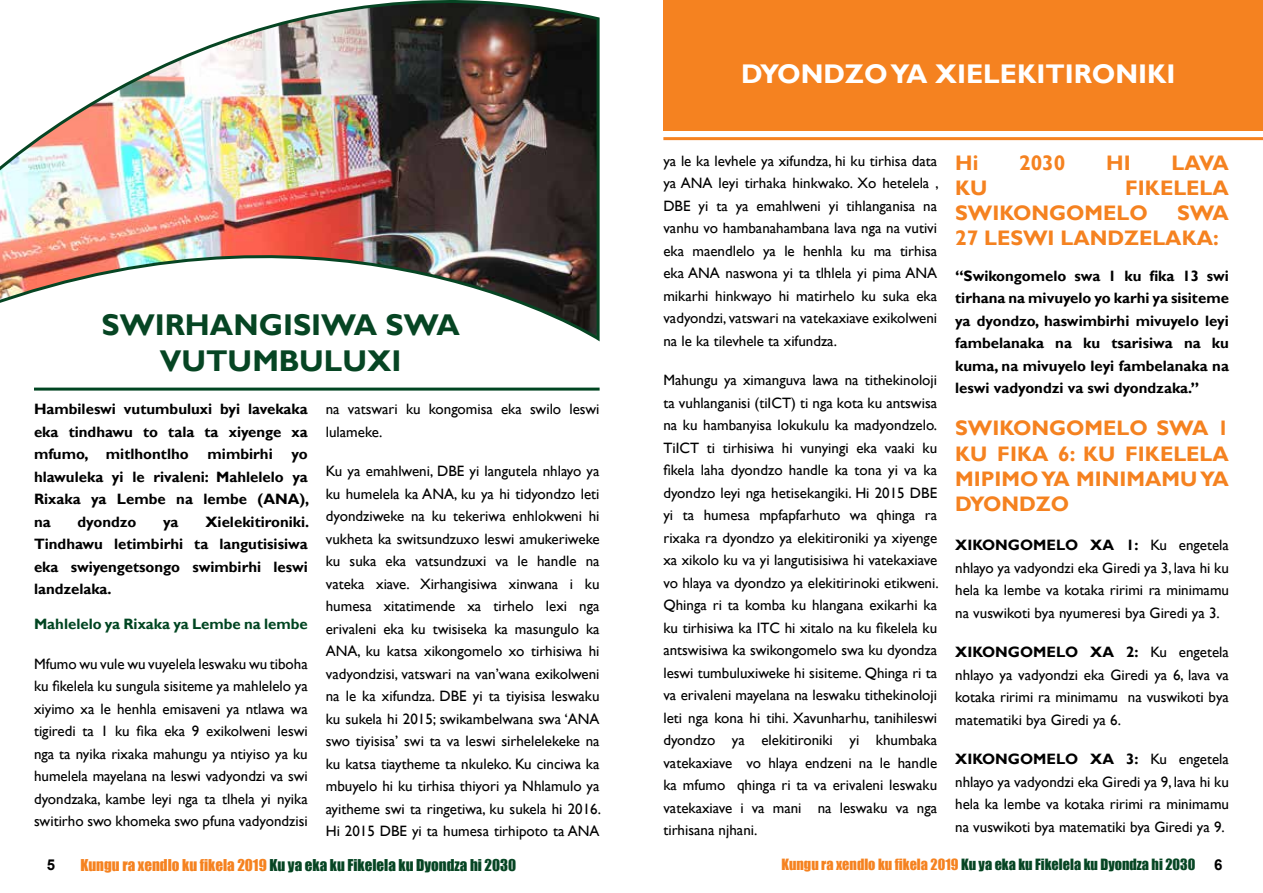
<style>
.page{position:relative;width:1263px;height:893px;background:#fff}
.page>*{position:absolute;margin:0;border:0;box-sizing:border-box;transform-origin:0 0}
.t1{font:700 30px/36px "Gill Sans";color:#064523;text-align:center}
.t2{font:700 27px "Gill Sans";color:#fff}
.t3{font:700 21px/25.2px "Gill Sans";color:#f58220}
.t4{font:15px/22.5px "Gill Sans";color:#000;text-align:justify}
.t5{font:700 15px/22.5px "Gill Sans";color:#000;text-align:justify}
.t6{font:15px "Impact";color:#064523}
.t7{font:700 15px "Gill Sans";color:#004521}
.t8{font:700 15px "Arial";color:#000}
.t9{font:14.25px "Impact";color:#064523}
.s1{font-weight:700}
.s2{color:#f58220}
</style>
<div class="page">
<img style="left:0;top:0;width:600px;height:342px">
<div style="left:663px;top:0;width:600px;height:130px;background:#f58220"></div>
<hr style="left:663px;top:137px;width:600px;height:3px;background:#f58220">
<hr style="left:34px;top:388px;width:566px;height:3px;background:#004521">
<h1 class="t1" style="left:102px;top:307px;width:360px">Swirhangisiwa swa vutumbuluxi</h1>
<p class="t5" style="left:34px;top:398px;width:275px">Hambileswi vutumbuluxi byi lavekaka eka tindhawu to tala ta xiyenge xa mfumo, mitlhontlho</p>
<p class="t5" style="left:208px;top:443px;width:67px">mimbirhi</p>
<p class="t5" style="left:34px;top:443px;width:277px;text-indent:258px">yo hlawuleka yi le rivaleni: Mahlelelo ya Rixaka ya Lembe na lembe (ANA), na</p>
<p class="t5" style="left:34px;top:511px;width:277px;text-indent:171px">Xielekitironiki.<br>Tindhawu letimbirhi ta langutisisiwa eka swiyengetsongo swimbirhi leswi landzelaka.</p>
<p class="t7" style="left:34px;top:615px;width:275px">Mahlelelo ya Rixaka ya Lembe na lembe</p>
<p class="t4" style="left:34px;top:653px;width:275px">Mfumo wu vule wu vuyelela leswaku wu tiboha ku fikelela ku sungula sisiteme ya mahlelelo ya xiyimo xa le henhla emisaveni ya ntlawa wa tigiredi ta 1 ku fika eka 9 exikolweni leswi nga ta nyika rixaka mahungu ya ntiyiso ya ku humelela mayelana na leswi vadyondzi va swi dyondzaka, kambe leyi nga ta tlhela yi nyika switirho swo khomeka swo pfuna vadyondzisi</p>
<p class="t5" style="left:78px;top:511px;width:60px">dyondzo</p>
<p class="t5" style="left:163px;top:511px;width:17px">ya</p>
<p class="t4" style="left:326px;top:398px;width:275px">na vatswari ku kongomisa eka swilo leswi lulameke.</p>
<p class="t4" style="left:326px;top:460px;width:275px">Ku ya emahlweni, DBE yi langutela nhlayo ya ku humelela ka ANA</p>
<p class="t4" style="left:326px;top:483px;width:275px;text-indent:128px">, ku ya hi tidyondzo leti dyondziweke na ku tekeriwa enhlokweni hi vukheta ka switsundzuxo leswi amukeriweke ku suka eka vatsundzuxi va le handle na vateka xiave. Xirhangisiwa xinwana i ku humesa xitatimende xa tirhelo lexi nga erivaleni eka ku twisiseka ka masungulo ka ANA</p>
<p class="t4" style="left:326px;top:640px;width:277px;text-indent:32px">, ku katsa xikongomelo xo tirhisiwa hi vadyondzisi, vatswari na van’wana exikolweni na le ka xifundza. DBE yi ta tiyisisa leswaku ku sukela hi 2015; swikambelwana swa ‘ANA swo tiyisisa’ swi ta va leswi sirhelelekeke na ku katsa tiaytheme ta nkuleko. Ku cinciwa ka mbuyelo hi ku tirhisa thiyori ya Nhlamulo ya ayitheme swi ta ringetiwa, ku sukela hi 2016.<br>Hi 2015 DBE yi ta humesa tirhipoto ta ANA</p>
<h2 class="t2" style="left:741px;top:58px;width:436px">Dyondzo ya xielekitironiki</h2>
<p class="t4" style="left:663px;top:150px;width:275px">ya le ka levhele ya xifundza, hi ku tirhisa data ya ANA</p>
<p class="t4" style="left:663px;top:172px;width:277px;text-indent:55px">leyi tirhaka hinkwako. Xo hetelela , DBE yi ta ya emahlweni yi tihlanganisa na vanhu vo hambanahambana lava nga na vutivi eka maendlelo ya le henhla ku ma tirhisa eka ANA</p>
<p class="t4" style="left:663px;top:262px;width:275px;text-align:left;text-indent:62px">naswona yi ta tlhlela yi pima ANA mikarhi hinkwayo hi matirhelo ku suka eka vadyondzi, vatswari na vatekaxiave exikolweni na le ka tilevhele ta xifundza.</p>
<p class="t4" style="left:663px;top:369px;width:275px">Mahungu ya ximanguva lawa na tithekinoloji ta vuhlanganisi (tiICT) ti nga kota ku antswisa na ku hambanyisa lokukulu ka madyondzelo.<br>TiICT</p>
<p class="t4" style="left:663px;top:437px;width:277px;text-align:left;text-indent:44px">ti tirhisiwa hi vunyingi eka vaaki ku fikela laha dyondzo handle ka tona yi va ka dyondzo leyi nga hetisekangiki. Hi 2015 DBE yi ta humesa mpfapfarhuto wa qhinga ra rixaka ra dyondzo ya elekitironiki ya xiyenge xa xikolo ku va yi langutisisiwa hi vatekaxiave vo hlaya va dyondzo ya elekitirinoki etikweni.<br>Qhinga ri ta komba ku hlangana exikarhi ka ku tirhisiwa ka ITC hi xitalo na ku fikelela ku antswisiwa ka swikongomelo swa ku dyondza leswi tumbuluxiweke hi sisiteme. Qhinga ri ta va erivaleni mayelana na leswaku tithekinoloji leti nga kona hi tihi. Xavunharhu, tanihileswi dyondzo ya elekitironiki yi khumbaka vatekaxiave vo hlaya endzeni na le handle ka mfumo qhinga ri ta va erivaleni leswaku vatekaxiave i va mani na leswaku va nga tirhisana njhani.</p>
<h3 class="t3" style="left:955px;top:151px;width:25px">Hi</h3>
<h3 class="t3" style="left:1019px;top:151px;width:48px">2030</h3>
<h3 class="t3" style="left:1106px;top:151px;width:26px">HI</h3>
<h3 class="t3" style="left:1171px;top:151px;width:59px">LAVA</h3>
<h3 class="t3" style="left:955px;top:176px;width:16px">KU</h3>
<h3 class="t3" style="left:1125px;top:176px;width:14px">FIKELELA</h3>
<h3 class="t3" style="left:955px;top:201px;width:17px">SWIKONGOMELO</h3>
<h3 class="t3" style="left:955px;top:201px;width:265px;text-indent:222px">SWA<br>27 LESWI LANDZELAKA:</h3>
<p class="t5" style="left:955px;top:265px;width:275px">“Swikongomelo swa 1 ku fika 13 swi tirhana na mivuyelo yo karhi ya sisiteme ya dyondzo, haswimbirhi mivuyelo leyi fambelanaka na ku tsarisiwa na ku kuma, na mivuyelo leyi fambelanaka na leswi vadyondzi va swi dyondzaka.”</p>
<h3 class="t3" style="left:955px;top:416px;width:275px;text-align:justify">SWIKONGOMELO SWA 1<br>KU FIKA 6: KU FIKELELA MIPIMO</h3>
<h3 class="t3" style="left:1041px;top:467px;width:51px">YA MINIMAMU</h3>
<h3 class="t3" style="left:1200px;top:467px;width:16px">YA</h3>
<h3 class="t3" style="left:955px;top:492px;width:17px">DYONDZO</h3>
<p class="t4" style="left:955px;top:534px;width:275px"><span class="s1">XIKONGOMELO XA 1:</span> Ku engetela nhlayo ya vadyondzi eka Giredi ya 3, lava hi ku hela ka lembe va kotaka ririmi ra minimamu na vuswikoti bya nyumeresi bya Giredi ya 3.</p>
<p class="t4" style="left:955px;top:641px;width:275px"><span class="s1">XIKONGOMELO XA 2:</span> Ku engetela nhlayo ya vadyondzi eka Giredi ya 6, lava va kotaka ririmi ra minimamu na vuswikoti bya matematiki bya Giredi ya 6.</p>
<p class="t4" style="left:955px;top:748px;width:275px"><span class="s1">XIKONGOMELO XA 3:</span> Ku engetela nhlayo ya vadyondzi eka Giredi ya 9, lava hi ku hela ka lembe va kotaka ririmi ra minimamu na vuswikoti bya matematiki bya Giredi ya 9.</p>
<p class="t8" style="left:47px;top:855px;width:10px">5</p>
<p class="t6" style="left:80px;top:853px;width:437px"><span class="s2">Kungu ra xendlo ku fikela 2019</span> Ku ya eka ku Fikelela ku Dyondza hi 2030</p>
<p class="t9" style="left:781px;top:854px;width:415px"><span class="s2">Kungu ra xendlo ku fikela 2019</span> Ku ya eka ku Fikelela ku Dyondza hi 2030</p>
<p class="t8" style="left:1214px;top:855px;width:10px">6</p>
</div>
